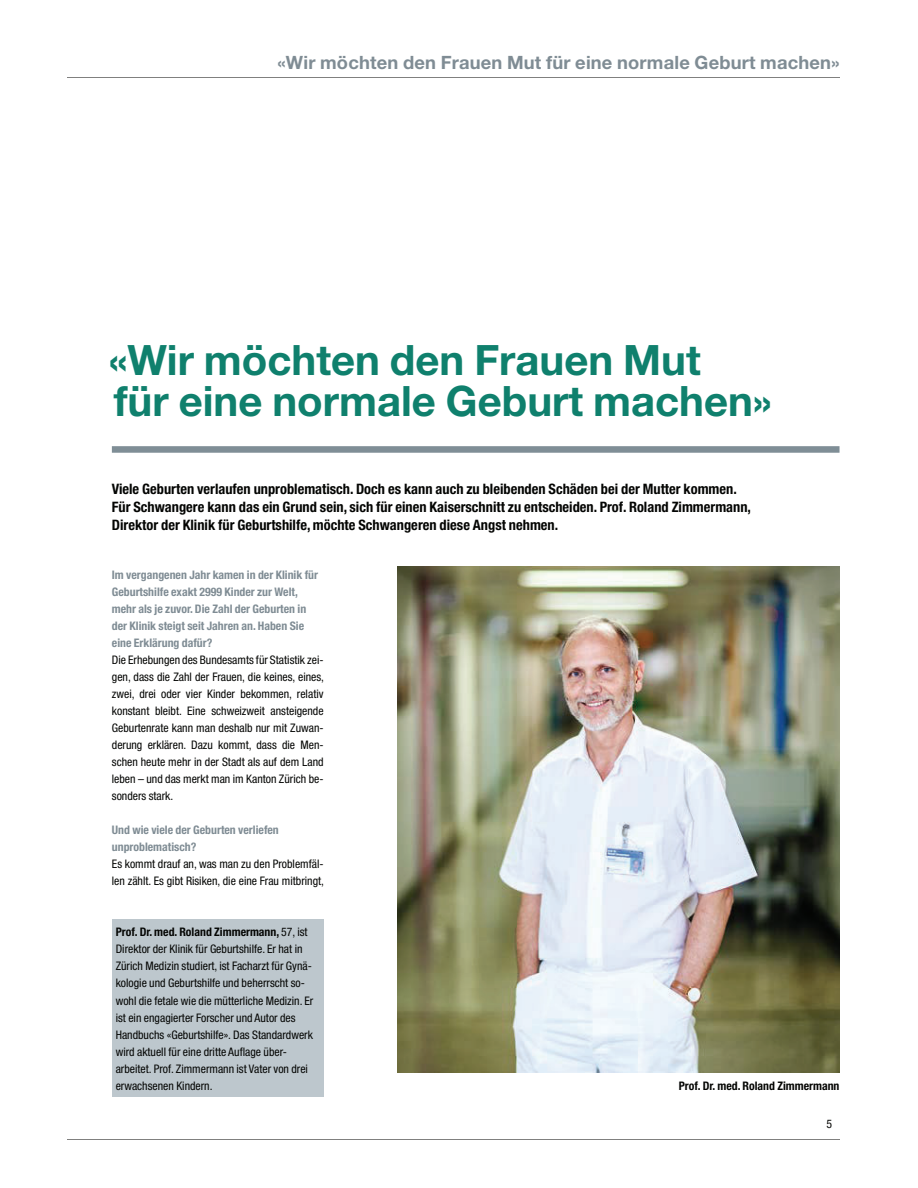
<style>
.page{position:relative;width:918px;height:1188px;background:#fff}
.page>*{position:absolute;margin:0;border:0;box-sizing:border-box;transform-origin:0 0}
.t1{font:700 41.85px/41.8px "Helvetica Neue LT Std";color:#0f806d}
.t2{font:700 18.3px "Helvetica Neue LT Std";letter-spacing:.01em;color:#7f8c94}
.t3{font:700 condensed 14.4px/18.3px "Helvetica Neue LT Pro";color:#040503}
.t4{font:condensed 11.85px/17px "Helvetica Neue LT Pro";color:#040503}
.t5{font:700 condensed 11.85px/17px "Helvetica Neue LT Pro";color:#7f8c94}
.t6{font:700 condensed 11.85px "Helvetica Neue LT Pro";color:#040503}
.s1{font-weight:700}
</style>
<div class="page">
<hr style="left:67px;top:1140px;width:773px;height:1px;background:#80807f">
<hr style="left:67px;top:78px;width:773px;height:1px;background:#80807f">
<img style="left:398px;top:567px;width:442px;height:506px">
<div style="left:112px;top:446px;width:728px;height:7px;background:#7f8e96"></div>
<div style="left:112px;top:919px;width:212px;height:178px;background:#bdc7cd"></div>
<h2 class="t2" style="left:278px;top:56px;width:563px">«Wir möchten den Frauen Mut für eine normale Geburt machen»</h2>
<h1 class="t1" style="left:109px;top:342px;width:664px">«Wir möchten den Frauen Mut<br>für eine normale Geburt machen»</h1>
<p class="t3" style="left:112px;top:481px;width:641px">Viele Geburten verlaufen unproblematisch. Doch es kann auch zu bleibenden Schäden bei der Mutter kommen.<br>Für Schwangere kann das ein Grund sein, sich für einen Kaiserschnitt zu entscheiden. Prof. Roland Zimmermann,<br>Direktor der Klinik für Geburtshilfe, möchte Schwangeren diese Angst nehmen.</p>
<p class="t5" style="left:112px;top:567px;width:208px">Im vergangenen Jahr kamen in der Klinik für Geburtshilfe exakt 2999 Kinder zur Welt, mehr als je zuvor. Die Zahl der Geburten in der Klinik steigt seit Jahren an. Haben Sie eine Erklärung dafür?</p>
<p class="t4" style="left:112px;top:652px;width:214px;text-align:justify">Die Erhebungen des Bundesamts für Statistik zei&shy;gen, dass die Zahl der Frauen, die keines, eines, zwei, drei oder vier Kinder bekommen, relativ konstant bleibt. Eine schweizweit ansteigende Geburtenrate kann man deshalb nur mit Zuwan&shy;derung erklären. Dazu kommt, dass die Men&shy;schen heute mehr in der Stadt als auf dem Land leben – und das merkt man im Kanton Zürich be&shy;sonders stark.</p>
<p class="t5" style="left:112px;top:823px;width:168px">Und wie viele der Geburten verliefen unproblematisch?</p>
<p class="t4" style="left:112px;top:857px;width:214px">Es kommt drauf an, was man zu den Problemfäl&shy;len zählt. Es gibt Risiken, die eine Frau mitbringt,</p>
<p class="t4" style="left:116px;top:925px;width:199px"><span class="s1">Prof. Dr. med. Roland Zimmermann,</span> 57, ist Direktor der Klinik für Geburtshilfe. Er hat in Zürich Medizin studiert, ist Facharzt für Gynä&shy;kologie und Geburtshilfe und beherrscht so&shy;wohl die fetale wie die mütterliche Medizin. Er ist ein engagierter Forscher und Autor des Handbuchs «Geburtshilfe». Das Standardwerk wird aktuell für eine dritte Auflage über&shy;arbeitet. Prof. Zimmermann ist Vater von drei erwachsenen Kindern.</p>
<p class="t6" style="left:679px;top:1081px;width:162px">Prof. Dr. med. Roland Zimmermann</p>
<p class="t4" style="left:826px;top:1117px;width:7px">5</p>
</div>
